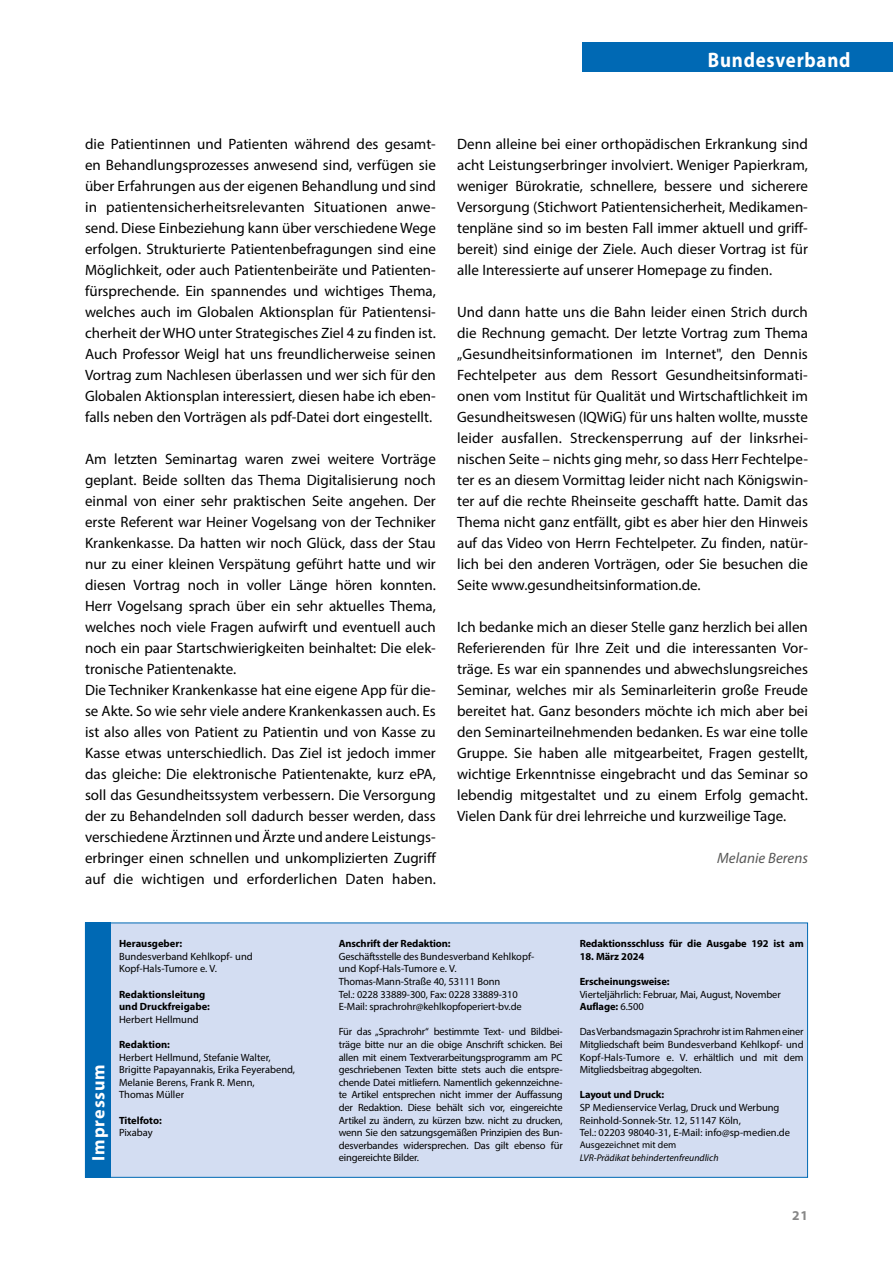
<style>
.page{position:relative;width:893px;height:1263px;background:#fff}
.page>*{position:absolute;margin:0;border:0;box-sizing:border-box;transform-origin:0 0}
.t1{font:700 21px "Myriad Pro";letter-spacing:.04em;color:#fff;scale:.9 1}
.t2{font:700 18px "Myriad Pro";letter-spacing:.05em;color:#fff}
.t3{font:15px/21px "Myriad Pro";color:#000;text-align:justify}
.t4{font:italic 15px "Myriad Pro";color:#575756}
.t5{font:700 13.5px "Myriad Pro";color:#878787}
.t6{font:10.5px/12.6px "Myriad Pro";letter-spacing:-.005em;color:#000}
.t7{font:700 10.5px/12.6px "Myriad Pro";letter-spacing:-.01em;color:#000}
.t8{font:italic 9.75px "Myriad Pro";color:#000}
.t9{font:9.75px "Myriad Pro";color:#000}
.s1{font-weight:700}
</style>
<div class="page">
<div style="left:583px;top:43px;width:310px;height:29px;background:#0069b4"></div>
<div style="left:85px;top:922px;width:723px;height:256px;background:#d3ddf2;border:1px solid #0069b4"></div>
<div style="left:85px;top:922px;width:26px;height:256px;background:#0069b4"></div>
<h1 class="t1" style="left:708px;top:46px;width:160px">Bundesverband</h1>
<p class="t3" style="left:85px;top:133px;width:352px">die Patientinnen und Patienten während des gesamt&shy;en Behandlungsprozesses anwesend sind, verfügen sie über Erfahrungen aus der eigenen Behandlung und sind in patientensicherheitsrelevanten Situationen anwe&shy;send. Diese Einbeziehung kann über verschiedene Wege erfolgen. Strukturierte Patientenbefragungen sind eine Möglichkeit, oder auch Patientenbeiräte und Patienten&shy;fürsprechende. Ein spannendes und wichtiges Thema, welches auch im Globalen Aktionsplan für Patientensi&shy;cherheit der WHO unter Strategisches Ziel 4 zu finden ist.<br>Auch Professor Weigl hat uns freundlicherweise seinen Vortrag zum Nachlesen überlassen und wer sich für den Globalen Aktionsplan interessiert, diesen habe ich eben&shy;falls neben den Vorträgen als pdf-Datei dort eingestellt.</p>
<p class="t3" style="left:85px;top:448px;width:352px;text-align:left">Am letzten Seminartag waren zwei weitere Vorträge geplant. Beide sollten das Thema Digitalisierung noch einmal von einer sehr praktischen Seite angehen. Der erste Referent war Heiner Vogelsang von der Techniker Krankenkasse. Da hatten wir noch Glück, dass der Stau nur zu einer kleinen Verspätung geführt hatte und wir diesen Vortrag noch in voller Länge hören konnten.<br>Herr Vogelsang sprach über ein sehr aktuelles Thema, welches noch viele Fragen aufwirft und eventuell auch noch ein paar Startschwierigkeiten beinhaltet: Die elek&shy;tronische Patientenakte.<br>Die Techniker Krankenkasse hat eine eigene App für die&shy;se Akte. So wie sehr viele andere Krankenkassen auch. Es ist also alles von Patient zu Patientin und von Kasse zu Kasse etwas unterschiedlich. Das Ziel ist jedoch immer das gleiche: Die elektronische Patientenakte, kurz ePA, soll das Gesundheitssystem verbessern. Die Versorgung der zu Behandelnden soll dadurch besser werden, dass verschiedene Ärztinnen und Ärzte und andere Leistungs&shy;erbringer einen schnellen und unkomplizierten Zugriff auf die wichtigen und erforderlichen Daten haben.</p>
<p class="t3" style="left:457px;top:133px;width:352px">Denn alleine bei einer orthopädischen Erkrankung sind acht Leistungserbringer involviert. Weniger Papierkram, weniger Bürokratie, schnellere, bessere und sicherere Versorgung (Stichwort Patientensicherheit, Medikamen&shy;tenpläne sind so im besten Fall immer aktuell und griff&shy;bereit) sind einige der Ziele. Auch dieser Vortrag ist für alle Interessierte auf unserer Homepage zu finden.</p>
<p class="t3" style="left:457px;top:301px;width:352px">Und dann hatte uns die Bahn leider einen Strich durch die Rechnung gemacht. Der letzte Vortrag zum Thema „Gesundheitsinformationen im Internet", den Dennis Fechtelpeter aus dem Ressort Gesundheitsinformati&shy;onen vom Institut für Qualität und Wirtschaftlichkeit im Gesundheitswesen (IQWiG) für uns halten wollte, musste leider ausfallen. Streckensperrung auf der linksrhei&shy;nischen Seite – nichts ging mehr, so dass Herr Fechtelpe&shy;ter es an diesem Vormittag leider nicht nach Königswin&shy;ter auf die rechte Rheinseite geschafft hatte. Damit das Thema nicht ganz entfällt, gibt es aber hier den Hinweis auf das Video von Herrn Fechtelpeter. Zu finden, natür&shy;lich bei den anderen Vorträgen, oder Sie besuchen die Seite www.gesundheitsinformation.de.</p>
<p class="t3" style="left:457px;top:616px;width:352px">Ich bedanke mich an dieser Stelle ganz herzlich bei allen Referierenden für Ihre Zeit und die interessanten Vor&shy;träge. Es war ein spannendes und abwechslungsreiches Seminar, welches mir als Seminarleiterin große Freude bereitet hat. Ganz besonders möchte ich mich aber bei den Seminarteilnehmenden bedanken. Es war eine tolle Gruppe. Sie haben alle mitgearbeitet, Fragen gestellt, wichtige Erkenntnisse eingebracht und das Seminar so lebendig mitgestaltet und zu einem Erfolg gemacht.<br>Vielen Dank für drei lehrreiche und kurzweilige Tage.</p>
<p class="t4" style="left:717px;top:848px;width:92px">Melanie Berens</p>
<p class="t2" style="left:87px;top:1161px;width:98px;rotate:-90deg">Impressum</p>
<p class="t7" style="left:119px;top:937px;width:65px">Herausgeber:</p>
<p class="t6" style="left:119px;top:950px;width:135px">Bundesverband Kehlkopf- und<br>Kopf-Hals-Tumore e. V.</p>
<p class="t7" style="left:119px;top:987px;width:92px">Redaktionsleitung und Druckfreigabe:</p>
<p class="t6" style="left:119px;top:1013px;width:81px">Herbert Hellmund</p>
<p class="t7" style="left:119px;top:1038px;width:52px">Redaktion:</p>
<p class="t6" style="left:119px;top:1051px;width:178px">Herbert Hellmund, Stefanie Walter,<br>Brigitte Papayannakis, Erika Feyerabend,<br>Melanie Berens, Frank R. Menn,<br>Thomas Müller</p>
<p class="t7" style="left:119px;top:1113px;width:44px">Titelfoto:</p>
<p class="t6" style="left:119px;top:1126px;width:35px">Pixabay</p>
<p class="t7" style="left:339px;top:937px;width:113px">Anschrift der Redaktion:</p>
<p class="t6" style="left:339px;top:950px;width:197px">Geschäftsstelle des Bundesverband Kehlkopf&shy;und Kopf-Hals-Tumore e. V.<br>Thomas-Mann-Straße 40, 53111 Bonn<br>Tel.: 0228 33889-300, Fax: 0228 33889-310<br>E-Mail: sprachrohr@kehlkopfoperiert-bv.de</p>
<p class="t6" style="left:339px;top:1025px;width:226px;text-align:justify">Für das „Sprachrohr“ bestimmte Text- und Bildbei&shy;träge bitte nur an die obige Anschrift schicken. Bei allen mit einem Textverarbeitungsprogramm am PC geschriebenen Texten bitte stets auch die entspre&shy;chende Datei mitliefern. Namentlich gekennzeichne&shy;te Artikel entsprechen nicht immer der Auffassung der Redaktion. Diese behält sich vor, eingereichte Artikel zu ändern, zu kürzen bzw. nicht zu drucken, wenn Sie den satzungsgemäßen Prinzipien des Bun&shy;desverbandes widersprechen. Das gilt ebenso für eingereichte Bilder.</p>
<p class="t7" style="left:580px;top:937px;width:225px">Redaktionsschluss für die Ausgabe 192 ist am</p>
<p class="t7" style="left:580px;top:950px;width:66px">18. März 2024</p>
<p class="t7" style="left:580px;top:975px;width:91px">Erscheinungsweise:</p>
<p class="t6" style="left:580px;top:988px;width:203px">Vierteljährlich: Februar, Mai, August, November<br><span class="s1">Auflage:</span> 6.500</p>
<p class="t6" style="left:580px;top:1025px;width:225px;text-align:justify">Das Verbandsmagazin Sprachrohr ist im Rahmen einer Mitgliedschaft beim Bundesverband Kehlkopf- und Kopf-Hals-Tumore e. V. erhältlich und mit dem Mitgliedsbeitrag abgegolten.</p>
<p class="t7" style="left:580px;top:1088px;width:86px">Layout und Druck:</p>
<p class="t6" style="left:580px;top:1101px;width:212px">SP Medienservice Verlag, Druck und Werbung<br>Reinhold-Sonnek-Str. 12, 51147 Köln,<br>Tel.: 02203 98040-31, E-Mail: info@sp-medien.de</p>
<p class="t9" style="left:580px;top:1139px;width:98px">Ausgezeichnet mit dem</p>
<p class="t8" style="left:580px;top:1151px;width:140px">LVR-Prädikat behindertenfreundlich</p>
<p class="t5" style="left:792px;top:1206px;width:17px">21</p>
</div>
